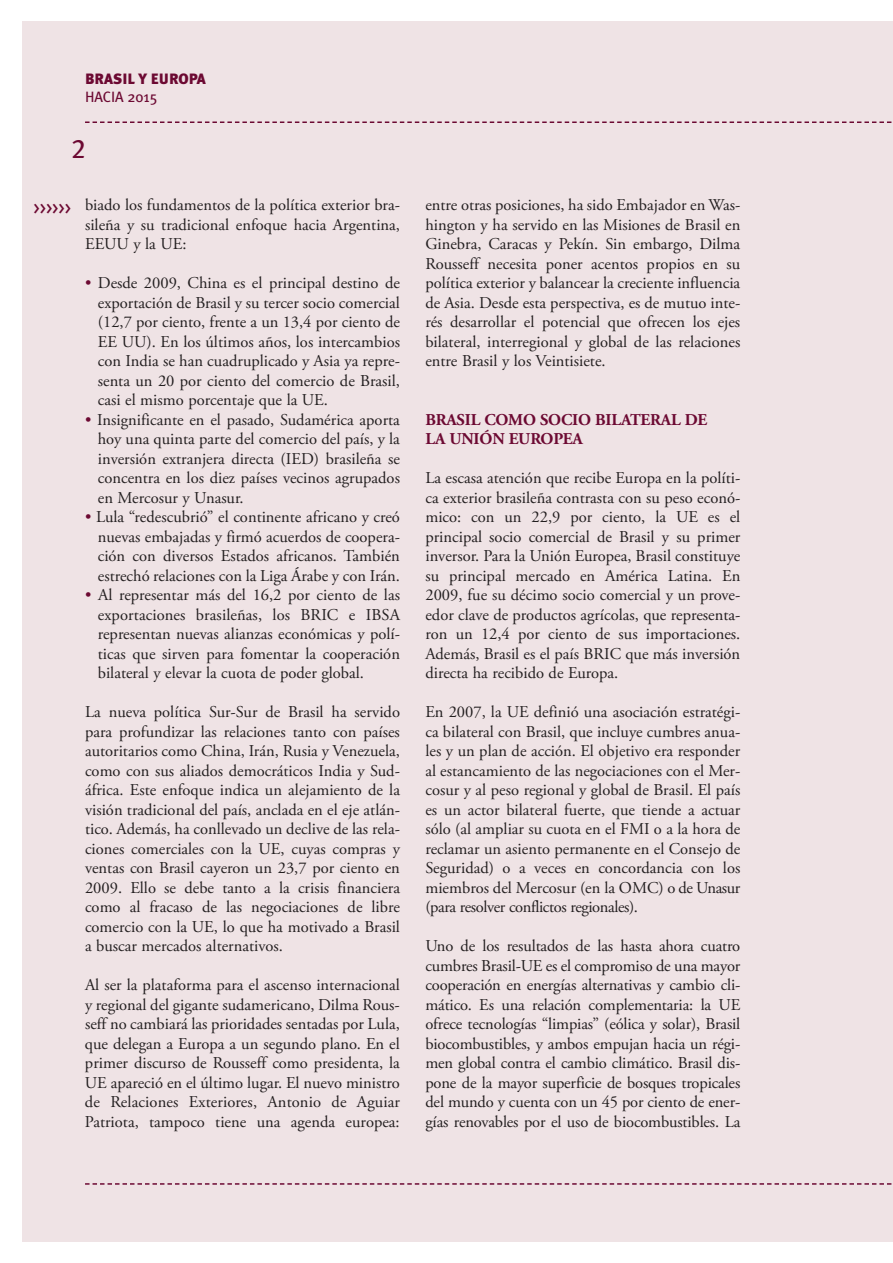
<style>
.page{position:relative;width:893px;height:1263px;background:#fff}
.page>*{position:absolute;margin:0;border:0;box-sizing:border-box;transform-origin:0 0}
.t1{font:27px "Meta Plus Book Caps";color:#6c0932}
.t2{font:18px "Meta Plus Book Caps";color:#6c0932}
.t3{font:16.5px/19.5px "Adobe Garamond Pro";color:#231f20;text-align:justify}
.t4{font:700 16.5px/19.5px "Adobe Garamond Pro";letter-spacing:-.01em;color:#6c0932}
.t5{font:900 15px "Meta Plus";color:#6c0932}
.t6{font:15px "Meta Plus";color:#6c0932}
.s1{color:#6c0932}
</style>
<div class="page">
<div style="left:22px;top:22px;width:871px;height:1220px;background:#efe3e5"></div>
<svg style="left:85px;top:121px;width:807px;height:2px"></svg>
<svg style="left:85px;top:1183px;width:807px;height:2px"></svg>
<p class="t5" style="left:85px;top:70px;width:122px">BRASIL Y EUROPA</p>
<p class="t6" style="left:85px;top:88px;width:74px">HACIA 2015</p>
<h1 class="t1" style="left:71px;top:133px;width:16px">2</h1>
<p class="t2" style="left:34px;top:197px;width:39px">&gt;&gt;&gt;&gt;&gt;&gt;</p>
<p class="t3" style="left:85px;top:196px;width:316px">biado los fundamentos de la política exterior bra&shy;sileña y su tradicional enfoque hacia Argentina, EEUU y la UE:</p>
<p class="t3" style="left:98px;top:274px;width:304px;text-indent:-13px"><span class="s1">•</span> Desde 2009, China es el principal destino de exportación de Brasil y su tercer socio comercial (12,7 por ciento, frente a un 13,4 por ciento de EE UU). En los últimos años, los intercambios con India se han cuadruplicado y Asia ya repre&shy;senta un 20 por ciento del comercio de Brasil, casi el mismo porcentaje que la UE.</p>
<p class="t3" style="left:98px;top:410px;width:304px;text-indent:-13px"><span class="s1">•</span> Insignificante en el pasado, Sudamérica aporta hoy una quinta parte del comercio del país, y la inversión extranjera directa (IED) brasileña se concentra en los diez países vecinos agrupados en Mercosur y Unasur.</p>
<p class="t3" style="left:98px;top:508px;width:304px;text-indent:-13px"><span class="s1">•</span> Lula “redescubrió” el continente africano y creó nuevas embajadas y firmó acuerdos de coopera&shy;ción con diversos Estados africanos. También estrechó relaciones con la Liga Árabe y con Irán.</p>
<p class="t3" style="left:98px;top:586px;width:304px;text-indent:-13px"><span class="s1">•</span> Al representar más del 16,2 por ciento de las exportaciones brasileñas, los BRIC e IBSA representan nuevas alianzas económicas y polí&shy;ticas que sirven para fomentar la cooperación bilateral y elevar la cuota de poder global.</p>
<p class="t3" style="left:85px;top:703px;width:317px">La nueva política Sur-Sur de Brasil ha servido para profundizar las relaciones tanto con países autoritarios como China, Irán, Rusia y Venezuela, como con sus aliados democráticos India y Sud&shy;áfrica. Este enfoque indica un alejamiento de la visión tradicional del país, anclada en el eje atlán&shy;tico. Además, ha conllevado un declive de las rela&shy;ciones comerciales con la UE, cuyas compras y ventas con Brasil cayeron un 23,7 por ciento en 2009. Ello se debe tanto a la crisis financiera como al fracaso de las negociaciones de libre comercio con la UE, lo que ha motivado a Brasil a buscar mercados alternativos.</p>
<p class="t3" style="left:85px;top:976px;width:316px">Al ser la plataforma para el ascenso internacional y regional del gigante sudamericano, Dilma Rous&shy;seff no cambiará las prioridades sentadas por Lula, que delegan a Europa a un segundo plano. En el primer discurso de Rousseff como presidenta, la UE apareció en el último lugar. El nuevo ministro de Relaciones Exteriores, Antonio de Aguiar Patriota, tampoco tiene una agenda europea:</p>
<p class="t3" style="left:425px;top:196px;width:316px">entre otras posiciones, ha sido Embajador en Was&shy;hington y ha servido en las Misiones de Brasil en Ginebra, Caracas y Pekín. Sin embargo, Dilma Rousseff necesita poner acentos propios en su política exterior y balancear la creciente influencia de Asia. Desde esta perspectiva, es de mutuo inte&shy;rés desarrollar el potencial que ofrecen los ejes bilateral, interregional y global de las relaciones entre Brasil y los Veintisiete.</p>
<p class="t4" style="left:425px;top:410px;width:283px">BRASIL COMO SOCIO BILATERAL DE<br>LA UNIÓN EUROPEA</p>
<p class="t3" style="left:425px;top:469px;width:316px">La escasa atención que recibe Europa en la políti&shy;ca exterior brasileña contrasta con su peso econó&shy;mico: con un 22,9 por ciento, la UE es el principal socio comercial de Brasil y su primer inversor. Para la Unión Europea, Brasil constituye su principal mercado en América Latina. En 2009, fue su décimo socio comercial y un prove&shy;edor clave de productos agrícolas, que representa&shy;ron un 12,4 por ciento de sus importaciones.<br>Además, Brasil es el país BRIC que más inversión directa ha recibido de Europa.</p>
<p class="t3" style="left:425px;top:703px;width:316px">En 2007, la UE definió una asociación estratégi&shy;ca bilateral con Brasil, que incluye cumbres anua&shy;les y un plan de acción. El objetivo era responder al estancamiento de las negociaciones con el Mer&shy;cosur y al peso regional y global de Brasil. El país es un actor bilateral fuerte, que tiende a actuar sólo (al ampliar su cuota en el FMI o a la hora de reclamar un asiento permanente en el Consejo de Seguridad) o a veces en concordancia con los miembros del Mercosur (en la OMC) o de Unasur (para resolver conflictos regionales).</p>
<p class="t3" style="left:425px;top:937px;width:316px">Uno de los resultados de las hasta ahora cuatro cumbres Brasil-UE es el compromiso de una mayor cooperación en energías alternativas y cambio cli&shy;mático. Es una relación complementaria: la UE ofrece tecnologías “limpias” (eólica y solar), Brasil biocombustibles, y ambos empujan hacia un régi&shy;men global contra el cambio climático. Brasil dis&shy;pone de la mayor superficie de bosques tropicales del mundo y cuenta con un 45 por ciento de ener&shy;gías renovables por el uso de biocombustibles. La</p>
</div>
